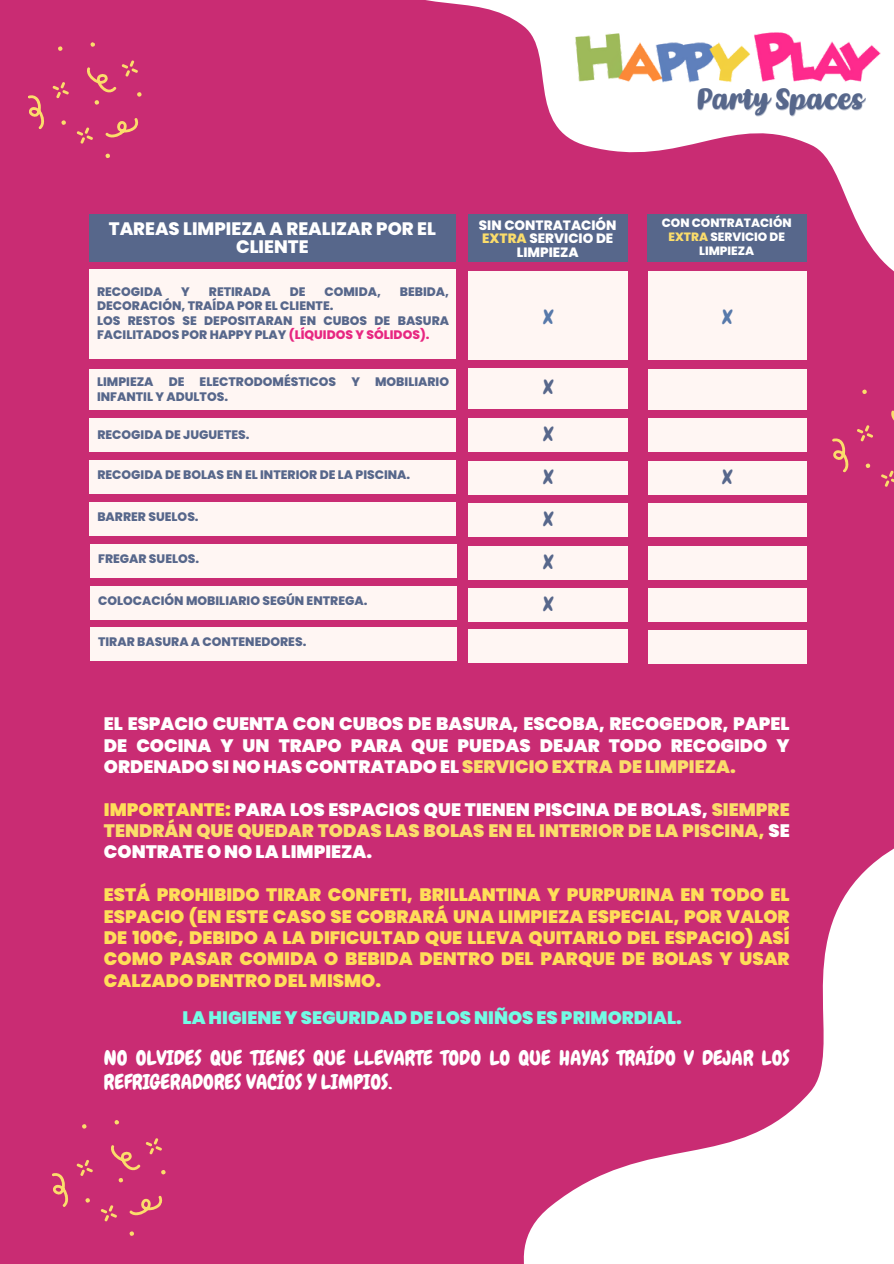
<style>
.page{position:relative;width:894px;height:1264px;background:#fff}
.page>*{position:absolute;margin:0;border:0;box-sizing:border-box;transform-origin:0 0}
.t1{font:27.3px "Kathen";color:#57678b}
.t2{font:20.55px/23.7px "Chewy";color:#fff}
.t3{font:19.8px "Chewy";color:#57678b}
.t4{font:19.8px "Chewy";color:#5779aa}
.t5{font:900 18px/21.3px "Poppins";color:#fff;text-align:justify}
.t6{font:900 18px/21.5px "Poppins";color:#ffde59;text-align:justify}
.t7{font:900 18px "Poppins";color:#72fce5}
.t8{font:800 18px/18px "Poppins";color:#fff;text-align:center}
.t9{font:800 13.5px/13.5px "Poppins";color:#fff;text-align:center}
.t10{font:800 12.3px/14.4px "Poppins";color:#57678b}
.t11{font:800 12px/14px "Poppins";color:#fff;text-align:center}
.s1{color:#e72781}
.s2{color:#fbdd6b}
.s3{color:#ffde59}
</style>
<div class="page">
<div style="left:0;top:0;width:893px;height:1263px;background:#c92c73"></div>
<svg style="left:426px;top:0;width:467px;height:390px"></svg>
<div style="left:89px;top:369px;width:366px;height:41px;background:#fff6f3"></div>
<div style="left:89px;top:313px;width:366px;height:46px;background:#fff6f3"></div>
<div style="left:89px;top:269px;width:366px;height:46px;background:#fff6f3"></div>
<div style="left:89px;top:417px;width:366px;height:34px;background:#fff6f3"></div>
<div style="left:90px;top:460px;width:365px;height:34px;background:#fff6f3"></div>
<div style="left:90px;top:502px;width:365px;height:34px;background:#fff6f3"></div>
<div style="left:90px;top:543px;width:366px;height:34px;background:#fff6f3"></div>
<div style="left:90px;top:585px;width:366px;height:34px;background:#fff6f3"></div>
<div style="left:468px;top:368px;width:159px;height:41px;background:#fff6f3"></div>
<div style="left:468px;top:271px;width:159px;height:88px;background:#fff6f3"></div>
<div style="left:89px;top:214px;width:366px;height:48px;background:#57678b"></div>
<div style="left:468px;top:214px;width:159px;height:48px;background:#57678b"></div>
<div style="left:648px;top:369px;width:158px;height:40px;background:#fff6f3"></div>
<div style="left:648px;top:271px;width:158px;height:89px;background:#fff6f3"></div>
<div style="left:647px;top:214px;width:159px;height:48px;background:#57678b"></div>
<div style="left:90px;top:627px;width:366px;height:34px;background:#fff6f3"></div>
<div style="left:468px;top:417px;width:159px;height:34px;background:#fff6f3"></div>
<div style="left:648px;top:418px;width:158px;height:34px;background:#fff6f3"></div>
<div style="left:468px;top:461px;width:159px;height:34px;background:#fff6f3"></div>
<div style="left:648px;top:461px;width:158px;height:34px;background:#fff6f3"></div>
<div style="left:468px;top:503px;width:159px;height:33px;background:#fff6f3"></div>
<div style="left:648px;top:503px;width:158px;height:34px;background:#fff6f3"></div>
<div style="left:468px;top:546px;width:159px;height:34px;background:#fff6f3"></div>
<div style="left:648px;top:546px;width:158px;height:34px;background:#fff6f3"></div>
<div style="left:468px;top:588px;width:159px;height:33px;background:#fff6f3"></div>
<div style="left:648px;top:588px;width:158px;height:34px;background:#fff6f3"></div>
<div style="left:468px;top:629px;width:159px;height:34px;background:#fff6f3"></div>
<div style="left:648px;top:630px;width:158px;height:33px;background:#fff6f3"></div>
<svg style="left:523px;top:849px;width:370px;height:414px"></svg>
<svg style="left:58px;top:46px;width:5px;height:5px"></svg>
<svg style="left:90px;top:42px;width:5px;height:5px"></svg>
<svg style="left:28px;top:82px;width:41px;height:47px"></svg>
<svg style="left:105px;top:153px;width:5px;height:5px"></svg>
<svg style="left:76px;top:60px;width:66px;height:84px"></svg>
<svg style="left:881px;top:470px;width:12px;height:17px"></svg>
<svg style="left:891px;top:410px;width:2px;height:9px"></svg>
<svg style="left:861px;top:389px;width:6px;height:5px"></svg>
<svg style="left:832px;top:425px;width:41px;height:48px"></svg>
<svg style="left:82px;top:1124px;width:5px;height:5px"></svg>
<svg style="left:114px;top:1120px;width:5px;height:5px"></svg>
<svg style="left:52px;top:1160px;width:41px;height:47px"></svg>
<svg style="left:100px;top:1138px;width:66px;height:98px"></svg>
<img style="left:563px;top:27px;width:318px;height:55px">
<h3 class="t1" style="left:696px;top:84px;width:169px">Party Spaces</h3>
<h4 class="t8" style="left:109px;top:219px;width:328px">TAREAS LIMPIEZA A REALIZAR POR EL<br>CLIENTE</h4>
<p class="t10" style="left:97px;top:284px;width:67px">RECOGIDA</p>
<p class="t10" style="left:181px;top:284px;width:10px">Y</p>
<p class="t10" style="left:209px;top:284px;width:63px">RETIRADA</p>
<p class="t10" style="left:289px;top:284px;width:17px">DE</p>
<p class="t10" style="left:324px;top:284px;width:58px">COMIDA,</p>
<p class="t10" style="left:400px;top:284px;width:51px">BEBIDA,</p>
<p class="t10" style="left:97px;top:299px;width:353px">DECORACIÓN, TRAÍDA POR EL CLIENTE.<br>LOS RESTOS SE DEPOSITARAN EN CUBOS DE BASURA<br>FACILITADOS POR HAPPY PLAY <span class="s1">(LÍQUIDOS Y SÓLIDOS).</span></p>
<p class="t10" style="left:97px;top:375px;width:353px">LIMPIEZA DE ELECTRODOMÉSTICOS Y MOBILIARIO<br>INFANTIL Y ADULTOS.</p>
<h1 class="t10" style="left:97px;top:428px;width:154px">RECOGIDA DE JUGUETES.</h1>
<p class="t10" style="left:97px;top:468px;width:314px">RECOGIDA DE BOLAS EN EL INTERIOR DE LA PISCINA.</p>
<h3 class="t10" style="left:97px;top:509px;width:103px">BARRER SUELOS.</h3>
<h4 class="t10" style="left:98px;top:551px;width:103px">FREGAR SUELOS.</h4>
<h4 class="t10" style="left:98px;top:593px;width:271px">COLOCACIÓN MOBILIARIO SEGÚN ENTREGA.</h4>
<h4 class="t10" style="left:98px;top:635px;width:210px">TIRAR BASURA A CONTENEDORES.</h4>
<h4 class="t9" style="left:479px;top:218px;width:139px">SIN CONTRATACIÓN<br><span class="s2">EXTRA</span> SERVICIO DE<br>LIMPIEZA</h4>
<h4 class="t4" style="left:543px;top:304px;width:11px">X</h4>
<h4 class="t3" style="left:543px;top:375px;width:11px">X</h4>
<h4 class="t11" style="left:661px;top:216px;width:131px">CON CONTRATACIÓN<br><span class="s2">EXTRA</span> SERVICIO DE<br>LIMPIEZA</h4>
<h4 class="t4" style="left:722px;top:304px;width:11px">X</h4>
<p class="t3" style="left:543px;top:421px;width:11px">X</p>
<p class="t3" style="left:543px;top:465px;width:11px">X</p>
<p class="t3" style="left:722px;top:465px;width:11px">X</p>
<p class="t3" style="left:543px;top:506px;width:11px">X</p>
<p class="t3" style="left:543px;top:550px;width:11px">X</p>
<p class="t3" style="left:543px;top:591px;width:11px">X</p>
<p class="t5" style="left:104px;top:713px;width:687px">EL ESPACIO CUENTA CON CUBOS DE BASURA, ESCOBA, RECOGEDOR, PAPEL DE COCINA Y UN TRAPO PARA QUE PUEDAS DEJAR TODO RECOGIDO Y ORDENADO SI NO HAS CONTRATADO EL <span class="s2">SERVICIO EXTRA DE LIMPIEZA.</span></p>
<p class="t5" style="left:104px;top:798px;width:687px"><span class="s3">IMPORTANTE:</span> PARA LOS ESPACIOS QUE TIENEN PISCINA DE BOLAS, <span class="s2">SIEMPRE TENDRÁN QUE QUEDAR TODAS LAS BOLAS EN EL INTERIOR DE LA PISCINA,</span> SE CONTRATE O NO LA LIMPIEZA.</p>
<p class="t6" style="left:104px;top:884px;width:687px">ESTÁ PROHIBIDO TIRAR CONFETI, BRILLANTINA Y PURPURINA EN TODO EL ESPACIO (EN ESTE CASO SE COBRARÁ UNA LIMPIEZA ESPECIAL, POR VALOR DE 100€, DEBIDO A LA DIFICULTAD QUE LLEVA QUITARLO DEL ESPACIO) ASÍ COMO PASAR COMIDA O BEBIDA DENTRO DEL PARQUE DE BOLAS Y USAR CALZADO DENTRO DEL MISMO.</p>
<p class="t7" style="left:182px;top:1004px;width:500px">LA HIGIENE Y SEGURIDAD DE LOS NIÑOS ES PRIMORDIAL.</p>
<p class="t2" style="left:104px;top:1046px;width:687px">NO OLVIDES QUE TIENES QUE LLEVARTE TODO LO QUE HAYAS TRAÍDO V DEJAR LOS<br>REFRIGERADORES VACÍOS Y LIMPIOS.</p>
</div>
